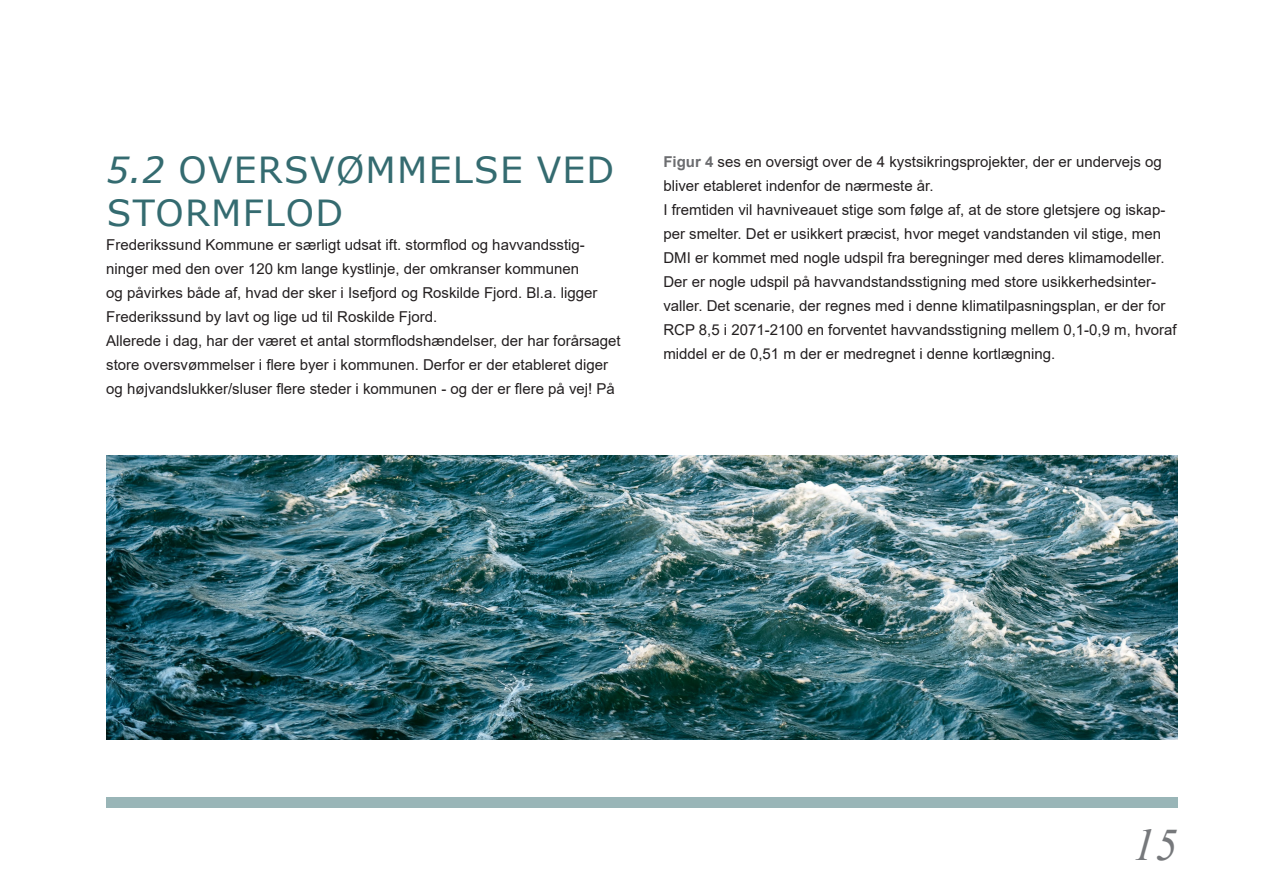
<style>
.page{position:relative;width:1263px;height:893px;background:#fff}
.page>*{position:absolute;margin:0;border:0;box-sizing:border-box;transform-origin:0 0}
.t1{font:italic 45px "Times New Roman";color:#76787b}
.Overskrifter_2{font:36px/43.2px "Verdana";letter-spacing:.035em;color:#346b70}
.Brødtekst{font:15px/24px "Arial";color:#231f20}
.s1{font-style:italic}
.s2{font-weight:700;color:#6c6d70}
</style>
<div class="page">
<img style="left:106px;top:455px;width:1072px;height:285px">
<div style="left:106px;top:797px;width:1072px;height:11px;background:#99b5b7"></div>
<p class="Overskrifter_2" style="left:106px;top:148px;width:510px"><span class="s1">5.2</span> OVERSVØMMELSE VED<br>STORMFLOD</p>
<p class="Brødtekst" style="left:106px;top:233px;width:480px">Frederikssund Kommune er særligt udsat ift. stormflod og havvandsstig-</p>
<p class="Brødtekst" style="left:106px;top:257px;width:493px">ninger med den over 120 km lange kystlinje, der omkranser kommunen og påvirkes både af, hvad der sker i Isefjord og Roskilde Fjord. Bl.a. ligger<br>Frederikssund by lavt og lige ud til Roskilde Fjord.</p>
<p class="Brødtekst" style="left:106px;top:329px;width:516px">Allerede i dag, har der været et antal stormflodshændelser, der har forårsaget store oversvømmelser i flere byer i kommunen. Derfor er der etableret diger og højvandslukker/sluser flere steder i kommunen - og der er flere på vej! På</p>
<p class="Brødtekst" style="left:663px;top:149px;width:500px"><span class="s2">Figur 4</span> ses en oversigt over de 4 kystsikringsprojekter, der er undervejs og bliver etableret indenfor de nærmeste år.</p>
<p class="Brødtekst" style="left:663px;top:197px;width:515px">I fremtiden vil havniveauet stige som følge af, at de store gletsjere og iskap&shy;per smelter. Det er usikkert præcist, hvor meget vandstanden vil stige, men DMI er kommet med nogle udspil fra beregninger med deres klimamodeller.<br>Der er nogle udspil på havvandstandsstigning med store usikkerhedsinter&shy;valler. Det scenarie, der regnes med i denne klimatilpasningsplan, er der for RCP 8,5 i 2071-2100 en forventet havvandsstigning mellem 0,1-0,9 m, hvoraf middel er de 0,51 m der er medregnet i denne kortlægning.</p>
<p class="t1" style="left:1133px;top:814px;width:46px">15</p>
</div>
